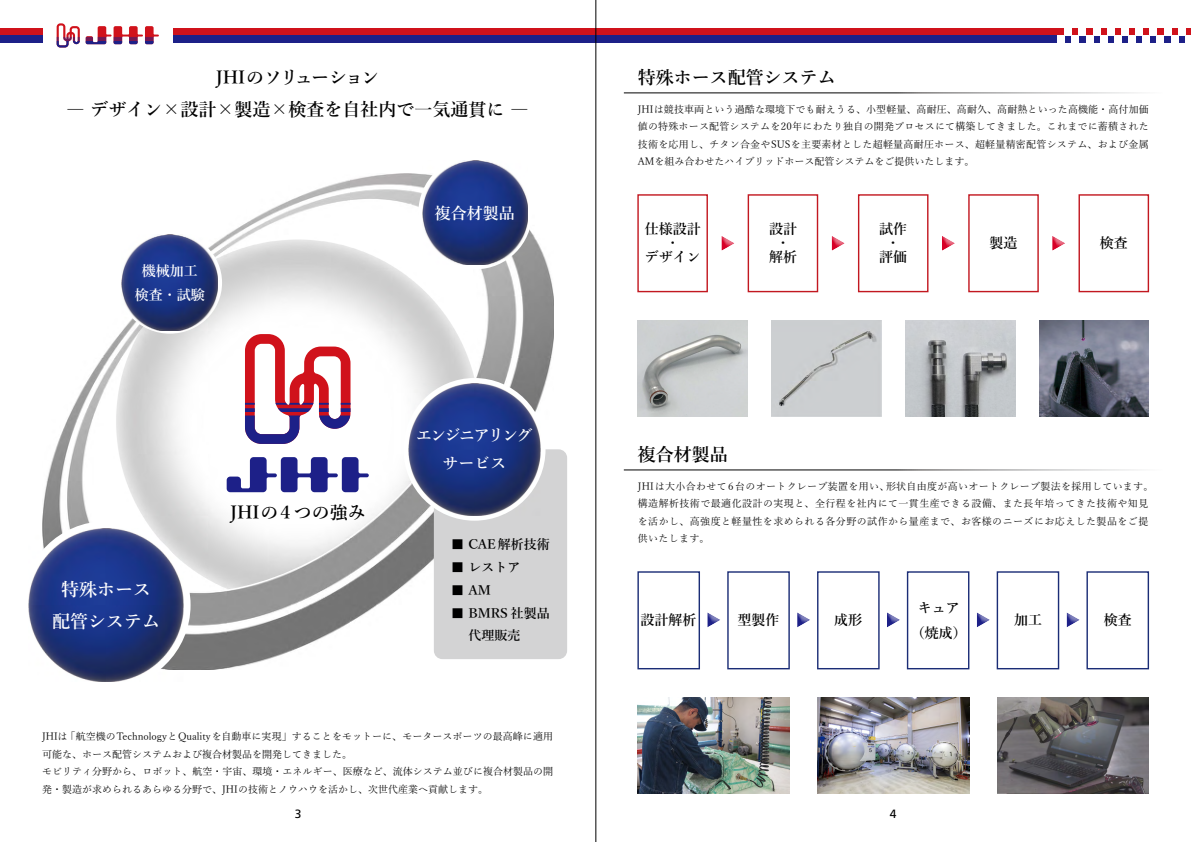
<style>
.page{position:relative;width:1191px;height:842px;background:#fff}
.page>*{position:absolute;margin:0;border:0;box-sizing:border-box;transform-origin:0 0}
.t1{font:600 18px/32.2px "Yu Mincho";color:#000;text-align:center}
.t2{font:600 18px/31.5px "Yu Mincho";color:#fff;text-align:center}
.t3{font:600 16px/28px "Yu Mincho";letter-spacing:-.1em;color:#fff;text-align:center}
.t4{font:600 16px "Yu Mincho";letter-spacing:-.05em;color:#fff}
.t5{font:600 14px/14.2px "Yu Mincho";color:#000;text-align:center}
.t6{font:600 14px/24.5px "Yu Mincho";color:#fff;text-align:center}
.t7{font:600 13px/22.8px "Yu Mincho";color:#000}
.t8{font:12px "Frutiger LT Std";color:#000}
.t9{font:10px/17.5px "Yu Mincho";letter-spacing:.005em;color:#000;text-align:justify}
.t10{font:10px/17.5px "Yu Mincho";letter-spacing:.045em;color:#000}
</style>
<div class="page">
<svg style="left:57px;top:23px;width:102px;height:25px"></svg>
<div style="left:173px;top:28px;width:1018px;height:7px;background:#d0121b"></div>
<div style="left:173px;top:35px;width:1018px;height:8px;background:#1d2088"></div>
<div style="left:0;top:28px;width:42px;height:7px;background:#d0121b"></div>
<div style="left:0;top:35px;width:42px;height:8px;background:#1d2088"></div>
<div style="left:1185px;top:35px;width:6px;height:8px;background:#fff"></div>
<div style="left:1178px;top:28px;width:7px;height:7px;background:#fff"></div>
<div style="left:1171px;top:35px;width:7px;height:8px;background:#fff"></div>
<div style="left:1164px;top:28px;width:7px;height:7px;background:#fff"></div>
<div style="left:1156px;top:35px;width:8px;height:8px;background:#fff"></div>
<div style="left:1149px;top:28px;width:7px;height:7px;background:#fff"></div>
<div style="left:1142px;top:35px;width:7px;height:8px;background:#fff"></div>
<div style="left:1135px;top:28px;width:7px;height:7px;background:#fff"></div>
<div style="left:1128px;top:35px;width:7px;height:8px;background:#fff"></div>
<div style="left:1121px;top:28px;width:7px;height:7px;background:#fff"></div>
<div style="left:1114px;top:35px;width:7px;height:8px;background:#fff"></div>
<div style="left:1107px;top:28px;width:7px;height:7px;background:#fff"></div>
<div style="left:1100px;top:35px;width:7px;height:8px;background:#fff"></div>
<div style="left:1093px;top:28px;width:7px;height:7px;background:#fff"></div>
<div style="left:1086px;top:35px;width:7px;height:8px;background:#fff"></div>
<div style="left:1079px;top:28px;width:7px;height:7px;background:#fff"></div>
<div style="left:1071px;top:35px;width:8px;height:8px;background:#fff"></div>
<div style="left:1064px;top:28px;width:7px;height:7px;background:#fff"></div>
<div style="left:1057px;top:35px;width:7px;height:8px;background:#fff"></div>
<img style="left:1039px;top:320px;width:109px;height:97px">
<img style="left:638px;top:697px;width:151px;height:97px">
<img style="left:817px;top:697px;width:152px;height:97px">
<img style="left:997px;top:697px;width:151px;height:97px">
<div style="left:637px;top:194px;width:71px;height:98px;border:1px solid #c21820"></div>
<div style="left:1078px;top:194px;width:71px;height:98px;border:1px solid #c21820"></div>
<div style="left:747px;top:194px;width:71px;height:98px;border:1px solid #c21820"></div>
<div style="left:858px;top:194px;width:70px;height:98px;border:1px solid #c21820"></div>
<div style="left:968px;top:194px;width:70px;height:98px;border:1px solid #c21820"></div>
<img style="left:637px;top:320px;width:110px;height:97px">
<img style="left:905px;top:320px;width:110px;height:97px">
<div style="left:771px;top:320px;width:110px;height:97px;background:#cccfd1"></div>
<div style="left:721px;top:230px;width:19px;height:19px;background:#fff;opacity:.75"></div>
<div style="left:831px;top:230px;width:19px;height:19px;background:#fff;opacity:.75"></div>
<div style="left:941px;top:230px;width:19px;height:19px;background:#fff;opacity:.75"></div>
<div style="left:1052px;top:230px;width:18px;height:19px;background:#fff;opacity:.75"></div>
<svg style="left:637px;top:571px;width:512px;height:99px"></svg>
<svg style="left:707px;top:625px;width:13px;height:2px"></svg>
<div style="left:707px;top:607px;width:19px;height:18px;background:#fff;opacity:.75"></div>
<svg style="left:797px;top:625px;width:13px;height:2px"></svg>
<div style="left:797px;top:607px;width:19px;height:18px;background:#fff;opacity:.75"></div>
<svg style="left:887px;top:625px;width:13px;height:2px"></svg>
<div style="left:886px;top:607px;width:19px;height:18px;background:#fff;opacity:.75"></div>
<svg style="left:976px;top:625px;width:14px;height:2px"></svg>
<div style="left:976px;top:607px;width:19px;height:18px;background:#fff;opacity:.75"></div>
<svg style="left:1066px;top:625px;width:14px;height:2px"></svg>
<div style="left:1066px;top:607px;width:19px;height:18px;background:#fff;opacity:.75"></div>
<img style="left:42px;top:173px;width:511px;height:496px">
<svg style="left:227px;top:457px;width:142px;height:35px"></svg>
<svg style="left:245px;top:334px;width:105px;height:110px"></svg>
<div style="left:118px;top:232px;width:104px;height:102px;background:#fff;border-radius:50%"></div>
<img style="left:122px;top:235px;width:96px;height:96px">
<div style="left:22px;top:521px;width:169px;height:168px;background:#fff;border-radius:50%"></div>
<img style="left:29px;top:528px;width:155px;height:154px">
<div style="left:434px;top:449px;width:133px;height:210px;background:#d3d3d4;border-radius:9px"></div>
<div style="left:403px;top:378px;width:142px;height:143px;background:#fff;border-radius:50%"></div>
<img style="left:408px;top:383px;width:133px;height:132px">
<div style="left:418px;top:156px;width:114px;height:113px;background:#fff;border-radius:50%"></div>
<img style="left:422px;top:160px;width:105px;height:105px">
<hr style="left:595px;top:0;width:1px;height:842px;background:#000">
<h1 class="t1" style="left:66px;top:61px;width:463px">JHIのソリューション<br>― デザイン×設計×製造×検査を自社内で一気通貫に ―</h1>
<h3 class="t6" style="left:135px;top:259px;width:71px">機械加工検査・試験</h3>
<h1 class="t2" style="left:52px;top:574px;width:109px">特殊ホース配管システム</h1>
<h1 class="t1" style="left:230px;top:496px;width:137px">JHIの４つの強み</h1>
<h2 class="t4" style="left:435px;top:204px;width:82px">複合材製品</h2>
<h2 class="t3" style="left:416px;top:422px;width:118px">エンジニアリングサービス</h2>
<h3 class="t7" style="left:451px;top:533px;width:100px">■ CAE解析技術</h3>
<h3 class="t7" style="left:451px;top:556px;width:71px">■ レストア</h3>
<h3 class="t7" style="left:451px;top:579px;width:41px">■ AM</h3>
<h3 class="t7" style="left:451px;top:602px;width:100px">■ BMRS 社製品　 代理販売</h3>
<p class="t9" style="left:42px;top:727px;width:512px;text-align:left">JHIは「航空機のTechnologyとQualityを自動車に実現」することをモットーに、モータースポーツの最高峰に適用可能な、ホース配管システムおよび複合材製品を開発してきました。<br>モビリティ分野から、ロボット、航空･宇宙、環境・エネルギー、医療など、流体システム並びに複合材製品の開発・製造が求められるあらゆる分野で、JHIの技術とノウハウを活かし、次世代産業へ貢献します。</p>
<h1 class="t1" style="left:638px;top:62px;width:199px">特殊ホース配管システム</h1>
<p class="t9" style="left:638px;top:99px;width:512px">JHIは競技車両という過酷な環境下でも耐えうる、小型軽量、高耐圧、高耐久、高耐熱といった高機能・高付加価値の特殊ホース配管システムを20年にわたり独自の開発プロセスにて構築してきました。これまでに蓄積された技術を応用し、チタン合金やSUSを主要素材とした超軽量高耐圧ホース、超軽量精密配管システム、および金属AMを組み合わせたハイブリッドホース配管システムをご提供いたします。</p>
<h3 class="t5" style="left:644px;top:222px;width:57px">仕様設計・<br>デザイン</h3>
<h3 class="t5" style="left:769px;top:222px;width:29px">設計・解析</h3>
<h3 class="t5" style="left:879px;top:222px;width:29px">試作・評価</h3>
<h1 class="t1" style="left:638px;top:439px;width:91px">複合材製品</h1>
<h3 class="t5" style="left:989px;top:236px;width:29px">製造</h3>
<h3 class="t5" style="left:1099px;top:236px;width:29px">検査</h3>
<p class="t10" style="left:638px;top:476px;width:517px">JHIは大小合わせて 6 台のオートクレーブ装置を用い、形状自由度が高いオートクレーブ製法を採用しています。構造解析技術で最適化設計の実現と、全行程を社内にて一貫生産できる設備、また長年培ってきた技術や知見を活かし、高強度と軽量性を求められる各分野の試作から量産まで、お客様のニーズにお応えした製品をご提供いたします。</p>
<h3 class="t5" style="left:640px;top:613px;width:57px">設計解析</h3>
<h3 class="t5" style="left:737px;top:613px;width:43px">型製作</h3>
<h3 class="t5" style="left:834px;top:613px;width:29px">成形</h3>
<h3 class="t5" style="left:910px;top:596px;width:57px;line-height:24.5px">キュア（焼成）</h3>
<h3 class="t5" style="left:1014px;top:613px;width:29px">加工</h3>
<h3 class="t5" style="left:1103px;top:613px;width:29px">検査</h3>
<p class="t8" style="left:295px;top:806px;width:8px">3</p>
<p class="t8" style="left:890px;top:806px;width:8px">4</p>
</div>
